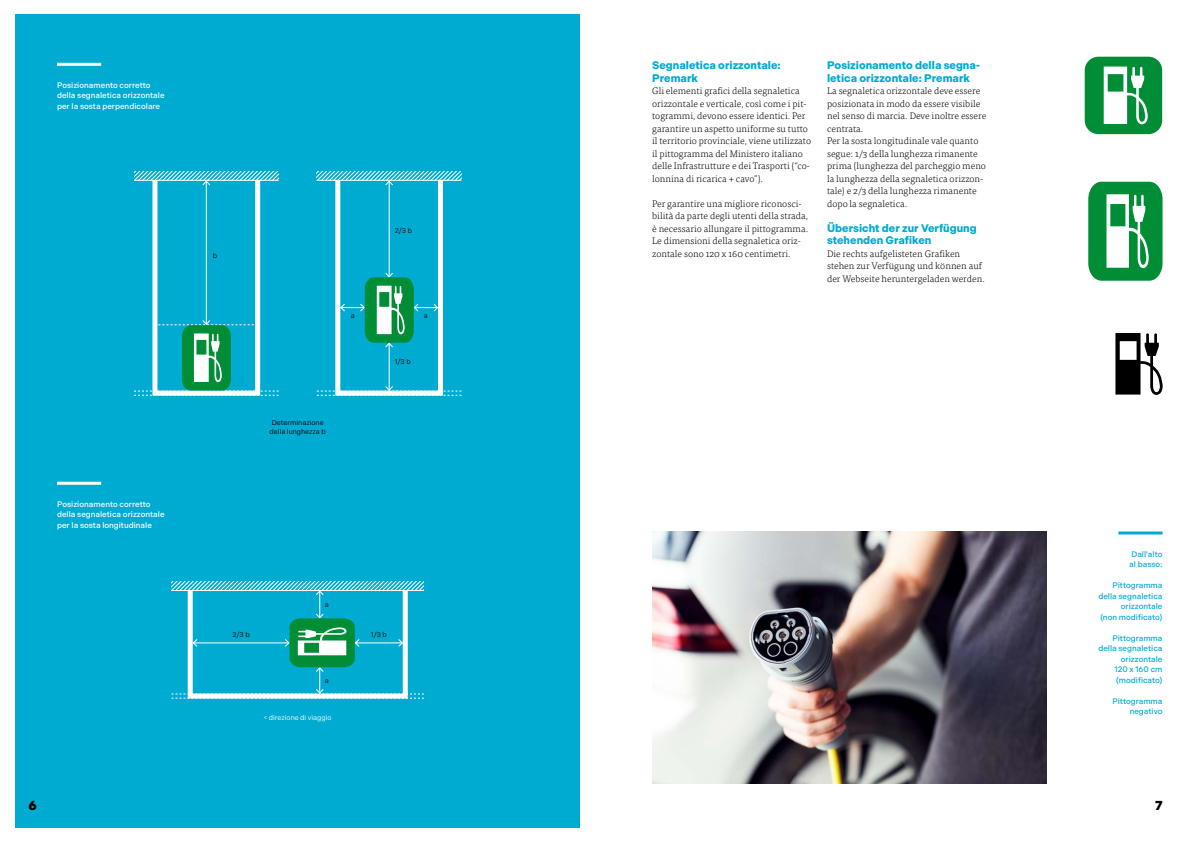
<style>
.page{position:relative;width:1191px;height:842px;background:#fff}
.page>*{position:absolute;margin:0;border:0;box-sizing:border-box;transform-origin:0 0}
.t1{font:900 13px "Indivisible";color:#000}
.t2{font:700 11px/12.5px "Indivisible";color:#00abd2}
.t3{font:300 9.5px/12.5px "Tisa Pro";color:#000}
.t4{font:500 8px/10.5px "Indivisible";color:#00abd2;text-align:right}
.t5{font:500 8px/10.5px "Indivisible";color:#fff}
.t6{font:7px/9px "Indivisible";color:#000;text-align:center}
.t7{font:7px "Indivisible";color:#fff}
</style>
<div class="page">
<img style="left:652px;top:531px;width:394px;height:252px">
<hr style="left:1118px;top:531px;width:44px;height:3px;background:#00abd2">
<div style="left:1084px;top:57px;width:78px;height:77px;background:#008d36;border-radius:14px"></div>
<svg style="left:1103px;top:67px;width:44px;height:57px"></svg>
<svg style="left:1088px;top:182px;width:74px;height:99px"></svg>
<svg style="left:1115px;top:333px;width:47px;height:62px"></svg>
<div style="left:16px;top:14px;width:564px;height:814px;background:#00abd2"></div>
<hr style="left:57px;top:63px;width:44px;height:3px;background:#fff">
<hr style="left:57px;top:482px;width:44px;height:3px;background:#fff">
<div style="left:152px;top:178px;width:108px;height:218px;border:5px solid #fff"></div>
<hr style="left:206px;top:181px;width:1px;height:143px;background:#fff">
<svg style="left:134px;top:172px;width:145px;height:14px"></svg>
<svg style="left:134px;top:319px;width:145px;height:77px"></svg>
<div style="left:335px;top:178px;width:108px;height:218px;border:5px solid #fff"></div>
<hr style="left:389px;top:343px;width:1px;height:47px;background:#fff">
<svg style="left:317px;top:385px;width:144px;height:11px"></svg>
<hr style="left:389px;top:181px;width:1px;height:96px;background:#fff">
<svg style="left:317px;top:172px;width:144px;height:14px"></svg>
<svg style="left:340px;top:272px;width:99px;height:76px"></svg>
<svg style="left:171px;top:582px;width:253px;height:117px"></svg>
<p class="t5" style="left:57px;top:80px;width:109px">Posizionamento corretto della segnaletica orizzontale per la sosta perpendicolare</p>
<p class="t5" style="left:57px;top:499px;width:109px">Posizionamento corretto della segnaletica orizzontale per la sosta longitudinale</p>
<p class="t6" style="left:213px;top:251px;width:6px">b</p>
<p class="t6" style="left:395px;top:226px;width:19px">2/3 b</p>
<p class="t6" style="left:270px;top:419px;width:58px">Determinazione della lunghezza b</p>
<p class="t6" style="left:351px;top:311px;width:5px">a</p>
<p class="t6" style="left:424px;top:311px;width:5px">a</p>
<p class="t6" style="left:395px;top:357px;width:17px">1/3 b</p>
<p class="t6" style="left:325px;top:600px;width:5px">a</p>
<p class="t6" style="left:232px;top:630px;width:19px">2/3 b</p>
<p class="t6" style="left:371px;top:630px;width:17px">1/3 b</p>
<p class="t6" style="left:325px;top:676px;width:5px">a</p>
<p class="t7" style="left:264px;top:713px;width:69px">&lt; direzione di viaggio</p>
<p class="t2" style="left:652px;top:59px;width:130px">Segnaletica orizzontale:<br>Premark</p>
<p class="t3" style="left:652px;top:84px;width:160px">Gli elementi grafici della segnaletica orizzontale e verticale, così come i pit&shy;togrammi, devono essere identici. Per garantire un aspetto uniforme su tutto il territorio provinciale, viene utilizzato il pittogramma del Ministero italiano delle Infrastrutture e dei Trasporti (“co&shy;lonnina di ricarica + cavo”).</p>
<p class="t3" style="left:652px;top:197px;width:157px">Per garantire una migliore riconosci&shy;bilità da parte degli utenti della strada, è necessario allungare il pittogramma.<br>Le dimensioni della segnaletica oriz&shy;zontale sono 120 x 160 centimetri.</p>
<p class="t2" style="left:827px;top:59px;width:155px">Posizionamento della segna&shy;letica orizzontale: Premark</p>
<p class="t3" style="left:827px;top:84px;width:161px">La segnaletica orizzontale deve essere posizionata in modo da essere visibile nel senso di marcia. Deve inoltre essere centrata.<br>Per la sosta longitudinale vale quanto segue: 1/3 della lunghezza rimanente prima (lunghezza del parcheggio meno la lunghezza della segnaletica orizzon&shy;tale) e 2/3 della lunghezza rimanente dopo la segnaletica.</p>
<p class="t2" style="left:827px;top:222px;width:151px">Übersicht der zur Verfügung stehenden Grafiken</p>
<p class="t3" style="left:827px;top:247px;width:159px">Die rechts aufgelisteten Grafiken stehen zur Verfügung und können auf der Webseite heruntergeladen werden.</p>
<p class="t4" style="left:1129px;top:549px;width:35px;text-align:left">Dall'alto al basso:</p>
<p class="t4" style="left:1098px;top:580px;width:66px">Pittogramma della segnaletica orizzontale<br>(non modificato)</p>
<p class="t4" style="left:1098px;top:633px;width:66px">Pittogramma della segnaletica orizzontale<br>120 x 160 cm (modificato)</p>
<p class="t4" style="left:1112px;top:695px;width:52px">Pittogramma negativo</p>
<h1 class="t1" style="left:28px;top:798px;width:10px">6</h1>
<h1 class="t1" style="left:1155px;top:798px;width:9px">7</h1>
</div>
